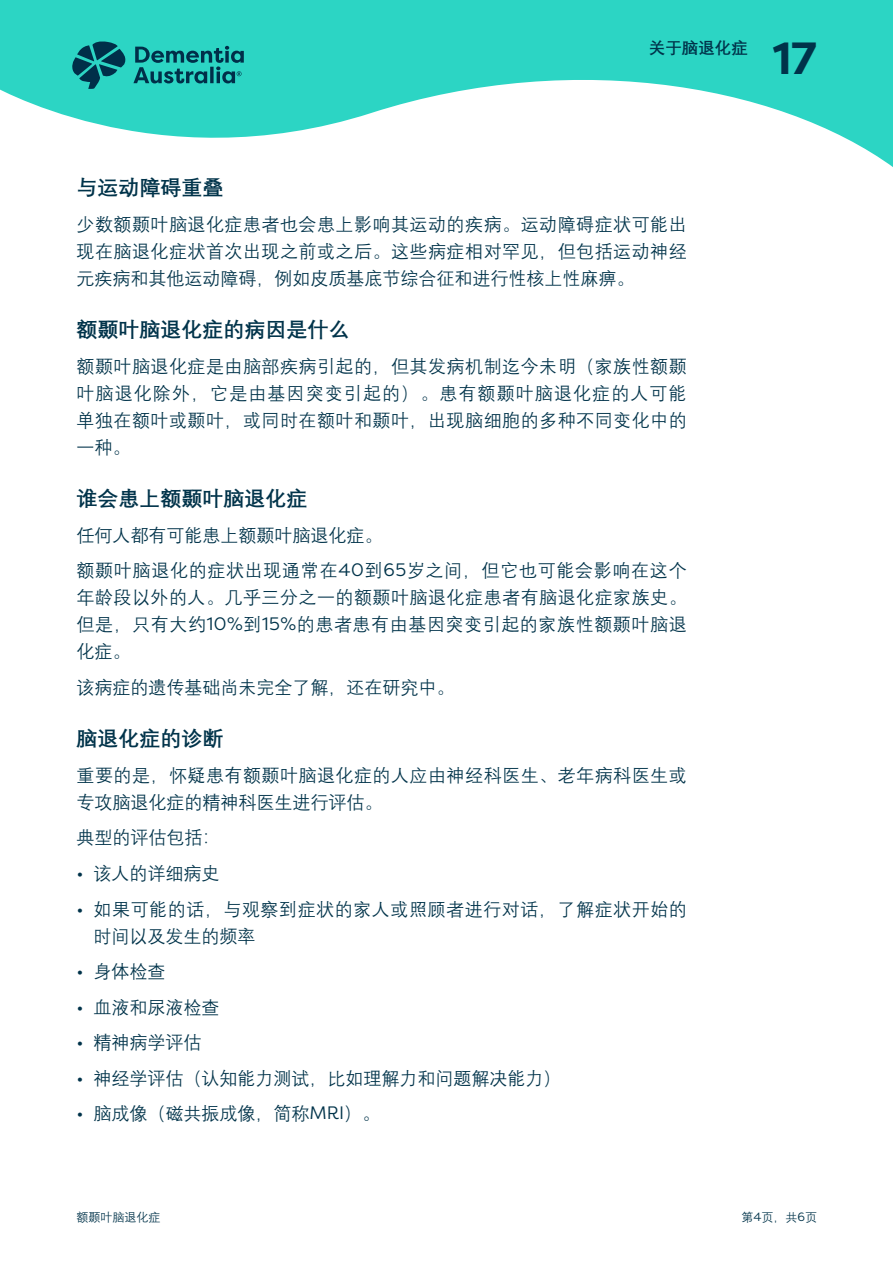
<style>
.page{position:relative;width:893px;height:1263px;background:#fff}
.page>*{position:absolute;margin:0;border:0;box-sizing:border-box;transform-origin:0 0}
.t1{font:700 45px "Filson Pro";color:#00334a}
.t2{font:700 21px "Deng Xian";color:#00334a}
.t3{font:18px/27px "Deng Xian";letter-spacing:.03em;color:#00334a;text-align:justify}
.t4{font:18px "Deng Xian";color:#00334a}
.t5{font:700 16.5px "Deng Xian";color:#00334a}
.t6{font:12px "Deng Xian";color:#00334a}
.s1{font-family:"Filson Pro"}
</style>
<div class="page">
<svg style="left:0;top:0;width:893px;height:167px;fill:#2cd5c4"></svg>
<svg style="left:72px;top:41px;width:172px;height:48px;background:#1d9d9a"></svg>
<p class="t5" style="left:649px;top:37px;width:101px">关于脑退化症</p>
<h1 class="t1" style="left:773px;top:30px;width:45px">17</h1>
<p class="t2" style="left:77px;top:174px;width:149px">与运动障碍重叠</p>
<p class="t3" style="left:77px;top:210px;width:612px">少数额颞叶脑退化症患者也会患上影响其运动的疾病。运动障碍症状可能出现在脑退化症状首次出现之前或之后。这些病症相对罕见，但包括运动神经元疾病和其他运动障碍，例如皮质基底节综合征和进行性核上性麻痹。</p>
<p class="t2" style="left:77px;top:316px;width:275px">额颞叶脑退化症的病因是什么</p>
<p class="t3" style="left:77px;top:352px;width:612px">额颞叶脑退化症是由脑部疾病引起的，但其发病机制迄今未明（家族性额颞叶脑退化除外，它是由基因突变引起的）。患有额颞叶脑退化症的人可能单独在额叶或颞叶，或同时在额叶和颞叶，出现脑细胞的多种不同变化中的一种。</p>
<p class="t2" style="left:77px;top:485px;width:233px">谁会患上额颞叶脑退化症</p>
<p class="t3" style="left:77px;top:517px;width:612px;line-height:35.5px">任何人都有可能患上额颞叶脑退化症。<br>额颞叶脑退化的症状出现通常在<span class="s1">40</span>到<span class="s1">65</span>岁之间，但它也可能会影响在这个</p>
<p class="t3" style="left:77px;top:584px;width:612px">年龄段以外的人。几乎三分之一的额颞叶脑退化症患者有脑退化症家族史。但是，只有大约<span class="s1">10%</span>到<span class="s1">15%</span>的患者患有由基因突变引起的家族性额颞叶脑退化症。</p>
<p class="t4" style="left:77px;top:676px;width:379px">该病症的遗传基础尚未完全了解，还在研究中。</p>
<p class="t2" style="left:77px;top:725px;width:149px">脑退化症的诊断</p>
<p class="t3" style="left:77px;top:761px;width:612px">重要的是，怀疑患有额颞叶脑退化症的人应由神经科医生、老年病科医生或专攻脑退化症的精神科医生进行评估。</p>
<p class="t4" style="left:77px;top:826px;width:146px">典型的评估包括：</p>
<p class="t4" style="left:77px;top:862px;width:145px"><span class="s1">•</span> 该人的详细病史</p>
<p class="t3" style="left:94px;top:895px;width:595px;text-indent:-17px"><span class="s1">•</span> 如果可能的话，与观察到症状的家人或照顾者进行对话，了解症状开始的时间以及发生的频率</p>
<p class="t3" style="left:77px;top:957px;width:91px"><span class="s1">•</span> 身体检查</p>
<p class="t4" style="left:77px;top:995px;width:145px"><span class="s1">•</span> 血液和尿液检查</p>
<p class="t3" style="left:77px;top:1028px;width:127px"><span class="s1">•</span> 精神病学评估</p>
<p class="t4" style="left:77px;top:1066px;width:487px"><span class="s1">•</span> 神经学评估（认知能力测试，比如理解力和问题解决能力）</p>
<p class="t4" style="left:77px;top:1102px;width:305px"><span class="s1">•</span> 脑成像（磁共振成像，简称<span class="s1">MRI</span>）。</p>
<p class="t6" style="left:77px;top:1210px;width:85px">额颞叶脑退化症</p>
<p class="t6" style="left:741px;top:1210px;width:77px">第<span class="s1">4</span>页，共<span class="s1">6</span>页</p>
</div>
